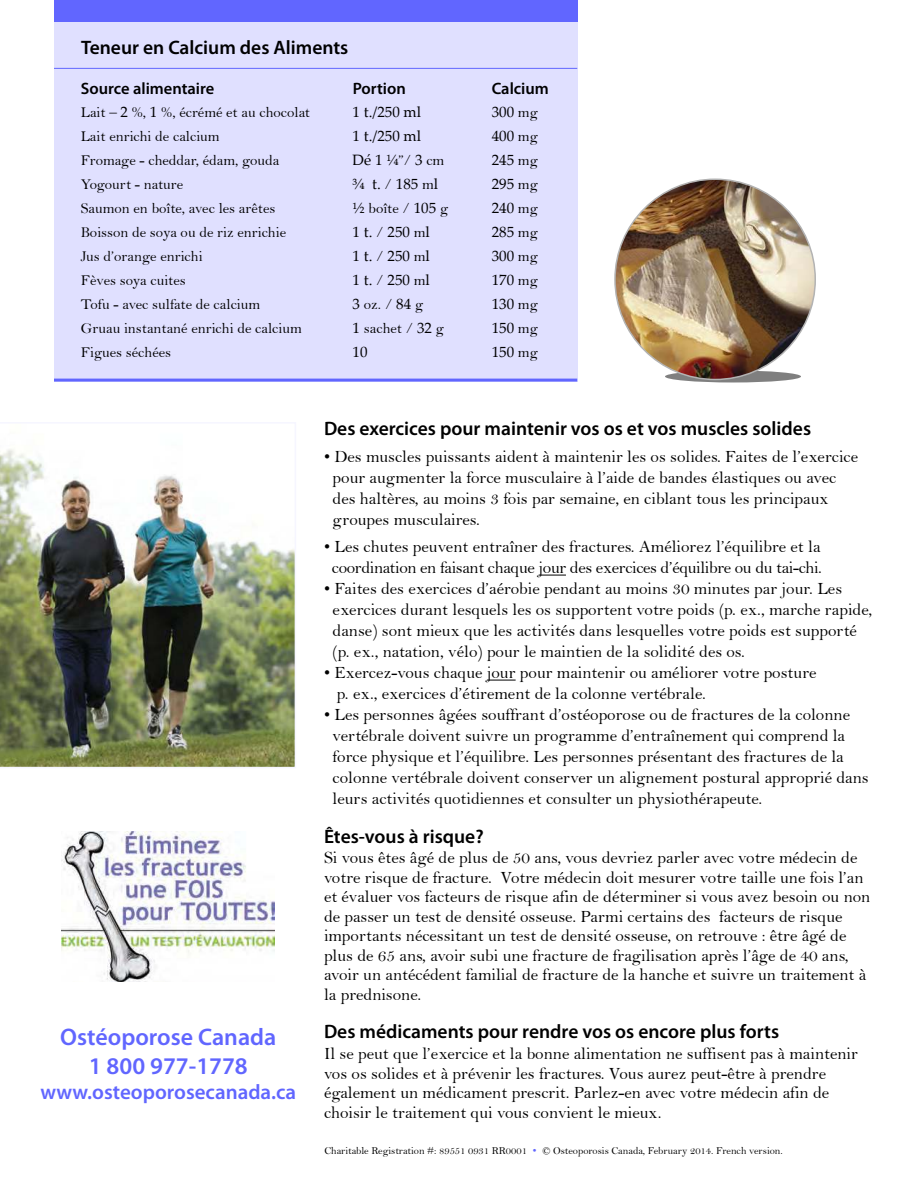
<style>
.page{position:relative;width:918px;height:1188px;background:#fff}
.page>*{position:absolute;margin:0;border:0;box-sizing:border-box;transform-origin:0 0}
.t1{font:600 24px/28.8px "Myriad Pro";color:#6166ff;text-align:center}
.t2{font:600 21px "Myriad Pro";color:#6166ff}
.t3{font:600 19.5px "Myriad Pro";color:#000}
.t4{font:17.25px/21px "Bell";color:#000}
.t5{font:17.25px/21px "Bell";letter-spacing:-.02em;color:#000;text-align:center}
.t6{font:600 16.5px "Myriad Pro";color:#000}
.t7{font:15px/24px "Bell";color:#000}
.t8{font:15px/24px "Palatino Linotype";color:#000;text-align:justify}
.t9{font:10.5px "Bell";color:#000}
.s1{font-family:"Palatino Linotype"}
.s2{font-family:"Bell"}
.s3{font-family:"Gotham";color:#6166ff}
</style>
<div class="page">
<div style="left:54px;top:0;width:523px;height:381px;background:#e0e0ff"></div>
<svg style="left:539px;top:575px;width:27px;height:1px"></svg>
<svg style="left:487px;top:680px;width:29px;height:1px"></svg>
<div style="left:665px;top:370px;width:136px;height:12px;background:#7f7f7f;border-radius:50%"></div>
<img style="left:615px;top:179px;width:200px;height:201px;border-radius:100px">
<hr style="left:54px;top:68px;width:523px;height:1px;background:#6166ff">
<hr style="left:54px;top:379px;width:523px;height:3px;background:#6166ff">
<div style="left:54px;top:0;width:523px;height:21px;background:#6166ff"></div>
<img style="left:0;top:449px;width:295px;height:318px">
<img style="left:62px;top:831px;width:213px;height:151px">
<p class="t3" style="left:81px;top:38px;width:269px">Teneur en Calcium des Aliments</p>
<p class="t6" style="left:81px;top:80px;width:135px">Source alimentaire</p>
<p class="t6" style="left:353px;top:80px;width:55px">Portion</p>
<p class="t6" style="left:492px;top:80px;width:59px">Calcium</p>
<p class="t7" style="left:81px;top:102px;width:231px">Lait – <span class="s1">2</span> %, <span class="s1">1</span> %, écrémé et au chocolat<br>Lait enrichi de calcium<br>Fromage - cheddar, édam, gouda<br>Yogourt - nature<br>Saumon en boîte, avec les arêtes<br>Boisson de soya ou de riz enrichie<br>Jus d’orange enrichi<br>Fèves soya cuites<br>Tofu - avec sulfate de calcium<br>Gruau instantané enrichi de calcium<br>Figues séchées</p>
<p class="t8" style="left:353px;top:101px;width:93px;text-align:left">1 t./250 ml<br>1 t./250 ml<br>Dé 1 ¼<span class="s2">”/</span> 3 <span class="s2">cm </span>¾ t. <span class="s2">/</span> 185 <span class="s2">m</span>l</p>
<p class="t8" style="left:492px;top:101px;width:48px">300 <span class="s2">mg </span>400 <span class="s2">mg </span>245 <span class="s2">mg </span>295 <span class="s2">mg </span>240 <span class="s2">mg </span>285 <span class="s2">mg </span>300 <span class="s2">mg </span>170 <span class="s2">mg </span>130 <span class="s2">mg </span>150 <span class="s2">mg </span>150 <span class="s2">mg</span></p>
<p class="t7" style="left:353px;top:198px;width:97px"><span class="s1">½</span> boîte / <span class="s1">105</span> g</p>
<p class="t8" style="left:353px;top:221px;width:79px">1 t. <span class="s2">/</span> 250 <span class="s2">m</span>l 1 t. <span class="s2">/</span> 250 <span class="s2">m</span>l 1 t. <span class="s2">/</span> 250 <span class="s2">m</span>l</p>
<p class="t7" style="left:353px;top:294px;width:93px"><span class="s1">3</span> oz. / <span class="s1">84</span> g<br><span class="s1">1</span> sachet / <span class="s1">32</span> g</p>
<p class="t8" style="left:353px;top:341px;width:16px">10</p>
<h1 class="t1" style="left:60px;top:1023px;width:218px">Ostéoporose Canada<br>1 800 977-1778</h1>
<p class="t2" style="left:40px;top:1082px;width:257px">www.osteoporosecanada.ca</p>
<p class="t3" style="left:324px;top:419px;width:489px">Des exercices pour maintenir vos os et vos muscles solides</p>
<p class="t4" style="left:333px;top:446px;width:527px;text-indent:-9px">• Des muscles puissants aident à maintenir les os solides. Faites de l’exercice pour augmenter la force musculaire à l’aide de bandes élastiques ou avec des haltères, au moins 3 fois par semaine, en ciblant tous les principaux groupes musculaires.</p>
<p class="t5" style="left:324px;top:536px;width:500px">• Les chutes peuvent entraîner des fractures. Améliorez l’équilibre et la coordination en faisant chaque jour des exercices d’équilibre ou du tai-chi.</p>
<p class="t4" style="left:333px;top:578px;width:541px;text-indent:-9px">• Faites des exercices d’aérobie pendant au moins 30 minutes par jour. Les exercices durant lesquels les os supportent votre poids (p. ex., marche rapide, danse) sont mieux que les activités dans lesquelles votre poids est supporté (p. ex., natation, vélo) pour le maintien de la solidité des os.</p>
<p class="t4" style="left:337px;top:662px;width:481px;text-indent:-13px">• Exercez-vous chaque jour pour maintenir ou améliorer votre posture p. ex., exercices d’étirement de la colonne vertébrale.</p>
<p class="t4" style="left:333px;top:704px;width:538px;text-indent:-9px">• Les personnes âgées souffrant d’ostéoporose ou de fractures de la colonne vertébrale doivent suivre un programme d’entraînement qui comprend la force physique et l’équilibre. Les personnes présentant des fractures de la colonne vertébrale doivent conserver un alignement postural approprié dans leurs activités quotidiennes et consulter un physiothérapeute.</p>
<p class="t3" style="left:324px;top:827px;width:161px">Êtes-vous à risque?</p>
<p class="t4" style="left:324px;top:848px;width:548px;line-height:19.5px">Si vous êtes âgé de plus de 50 ans, vous devriez parler avec votre médecin de votre risque de fracture. Votre médecin doit mesurer votre taille une fois l’an et évaluer vos facteurs de risque afin de déterminer si vous avez besoin ou non de passer un test de densité osseuse. Parmi certains des facteurs de risque importants nécessitant un test de densité osseuse, on retrouve : être âgé de plus de 65 ans, avoir subi une fracture de fragilisation après l’âge de 40 ans, avoir un antécédent familial de fracture de la hanche et suivre un traitement à la prednisone.</p>
<p class="t3" style="left:324px;top:1022px;width:457px">Des médicaments pour rendre vos os encore plus forts</p>
<p class="t4" style="left:324px;top:1044px;width:535px;line-height:19.5px">Il se peut que l’exercice et la bonne alimentation ne suffisent pas à maintenir vos os solides et à prévenir les fractures. Vous aurez peut-être à prendre également un médicament prescrit. Parlez-en avec votre médecin afin de choisir le traitement qui vous convient le mieux.</p>
<p class="t9" style="left:324px;top:1145px;width:460px">Charitable Registration #: 89551 0931 RR0001 <span class="s3">•</span> © Osteoporosis Canada, February 2014. French version.</p>
</div>
